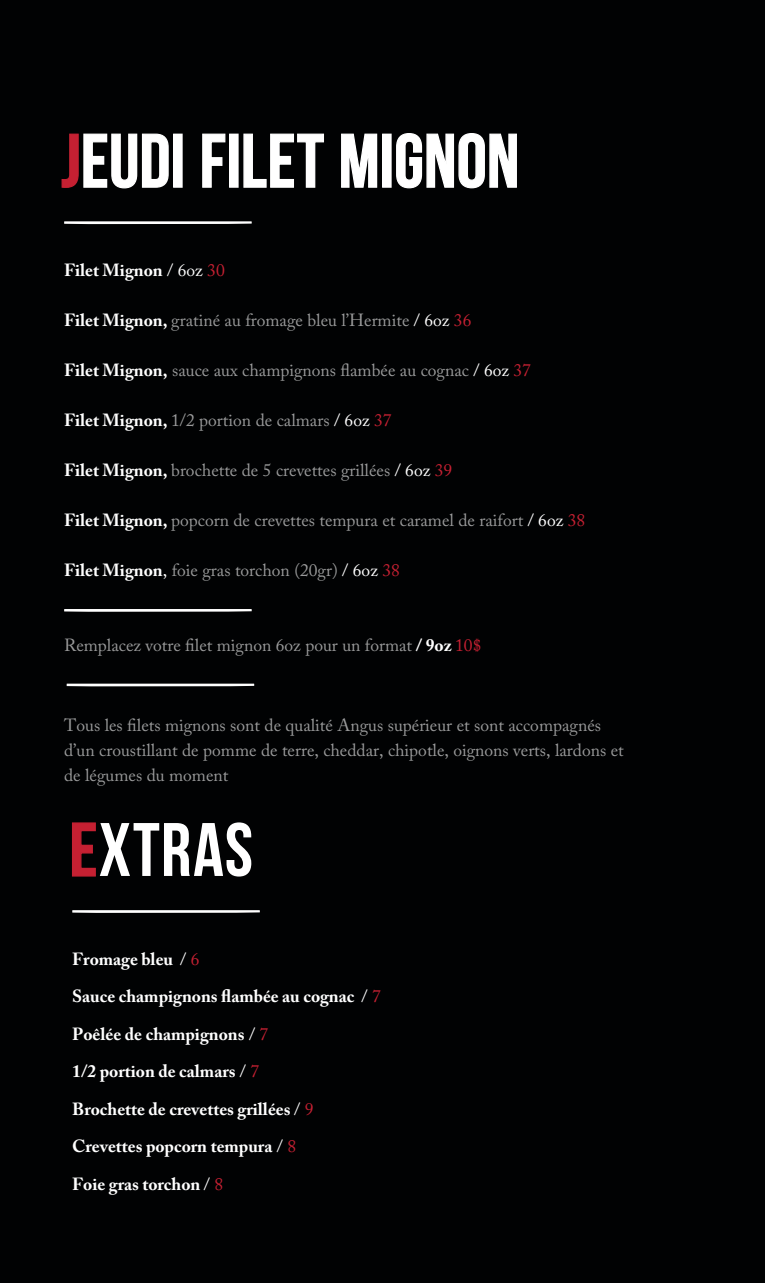
<style>
.page{position:relative;width:765px;height:1283px;background:#fff}
.page>*{position:absolute;margin:0;border:0;box-sizing:border-box;transform-origin:0 0}
.t1{font:700 75.5px "Bebas Neue";letter-spacing:.005em;color:#fff}
.t2{font:17.5px/25px "Adobe Caslon Pro";color:rgb(255 255 255/.6)}
.t3{font:700 17.5px/37.5px "Adobe Caslon Pro";color:#fff}
.s1{color:#c52032}
.s2{font-weight:400}
.s3{font-weight:400;color:#c52032}
.s4{font-weight:700;color:#fff}
.s5{color:#fff}
</style>
<div class="page">
<div style="left:0;top:0;width:765px;height:1282px;background:#010203"></div>
<svg style="left:64px;top:221px;width:188px;height:3px"></svg>
<svg style="left:64px;top:609px;width:188px;height:3px"></svg>
<svg style="left:67px;top:683px;width:187px;height:3px"></svg>
<svg style="left:61px;top:133px;width:108px;height:56px"></svg>
<div style="left:173px;top:134px;width:10px;height:54px;border:1px solid #fff"></div>
<svg style="left:202px;top:133px;width:24px;height:55px"></svg>
<div style="left:229px;top:134px;width:10px;height:54px;border:1px solid #fff"></div>
<svg style="left:243px;top:133px;width:81px;height:55px"></svg>
<svg style="left:341px;top:133px;width:37px;height:55px"></svg>
<div style="left:382px;top:134px;width:10px;height:54px;border:1px solid #fff"></div>
<svg style="left:396px;top:133px;width:121px;height:56px"></svg>
<svg style="left:72px;top:910px;width:188px;height:3px"></svg>
<svg style="left:72px;top:822px;width:24px;height:55px"></svg>
<h1 class="t1" style="left:61px;top:120px;width:459px"><span class="s1">J</span>EUDI FILET MIGNON</h1>
<p class="t3" style="left:64px;top:251px;width:162px">Filet Mignon <span class="s2">/ 6oz</span> <span class="s3">30</span></p>
<p class="t2" style="left:64px;top:307px;width:409px"><span class="s4">Filet Mignon,</span> gratiné au fromage bleu l’Hermite <span class="s5">/ 6oz</span> <span class="s1">36</span></p>
<p class="t2" style="left:64px;top:357px;width:468px"><span class="s4">Filet Mignon,</span> sauce aux champignons flambée au cognac <span class="s5">/ 6oz</span> <span class="s1">37</span></p>
<p class="t2" style="left:64px;top:407px;width:329px"><span class="s4">Filet Mignon,</span> 1/2 portion de calmars <span class="s5">/ 6oz</span> <span class="s1">37</span></p>
<p class="t2" style="left:64px;top:457px;width:390px"><span class="s4">Filet Mignon,</span> brochette de 5 crevettes grillées <span class="s5">/ 6oz</span> <span class="s1">39</span></p>
<p class="t2" style="left:64px;top:507px;width:523px"><span class="s4">Filet Mignon,</span> popcorn de crevettes tempura et caramel de raifort <span class="s5">/ 6oz</span> <span class="s1">38</span></p>
<p class="t2" style="left:64px;top:557px;width:337px"><span class="s4">Filet Mignon</span><span class="s5">,</span> foie gras torchon (20gr) <span class="s5">/ 6oz</span> <span class="s1">38</span></p>
<p class="t2" style="left:64px;top:632px;width:419px">Remplacez votre filet mignon 6oz pour un format <span class="s4">/ 9oz</span> <span class="s1">10$</span></p>
<p class="t2" style="left:64px;top:712px;width:561px">Tous les filets mignons sont de qualité Angus supérieur et sont accompagnés d’un croustillant de pomme de terre, cheddar, chipotle, oignons verts, lardons et de légumes du moment</p>
<h1 class="t1" style="left:70px;top:808px;width:185px"><span class="s1">E</span>XTRAS</h1>
<p class="t3" style="left:72px;top:939px;width:310px">Fromage bleu <span class="s2">/</span> <span class="s3">6<br></span>Sauce champignons flambée au cognac <span class="s2">/</span> <span class="s3">7<br></span>Poêlée de champignons <span class="s2">/</span> <span class="s3">7<br></span>1/2 portion de calmars <span class="s2">/</span> <span class="s3">7<br></span>Brochette de crevettes grillées <span class="s2">/</span> <span class="s3">9<br></span>Crevettes popcorn tempura <span class="s2">/</span> <span class="s3">8<br></span>Foie gras torchon <span class="s2">/</span> <span class="s3">8</span></p>
</div>
